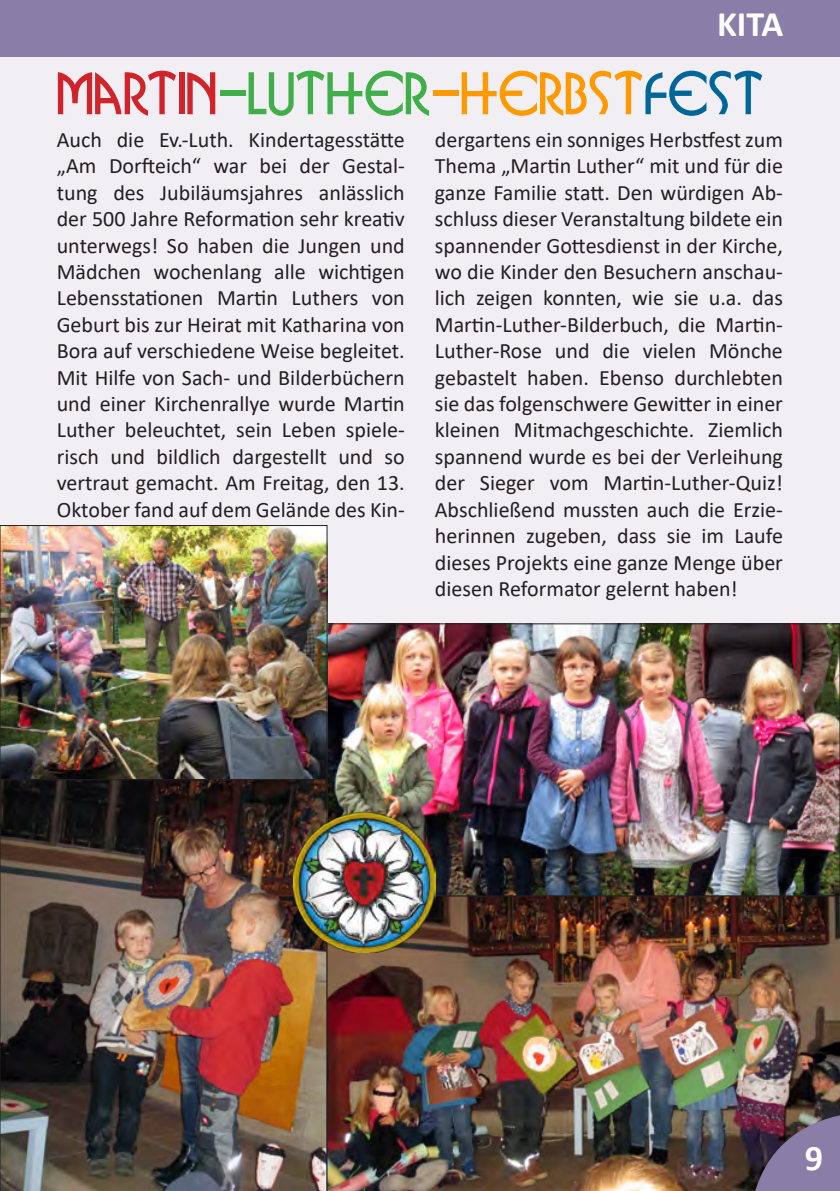
<style>
.page{position:relative;width:840px;height:1191px;background:#fff}
.page>*{position:absolute;margin:0;border:0;box-sizing:border-box;transform-origin:0 0}
.t1{font:60px "Boston DB Normal";color:#40ae49}
.t2{font:700 36px "Calibri";color:#fff}
.t3{font:22px/26.4px "Calibri";color:#231f20;text-align:justify}
.s1{color:#d1232a}
.s2{color:#f90}
.s3{color:#069}
</style>
<div class="page">
<div style="left:0;top:0;width:839px;height:1191px;background:#f1eff4"></div>
<div style="left:0;top:0;width:839px;height:57px;background:#8a7ea8"></div>
<img style="left:328px;top:625px;width:509px;height:269px">
<img style="left:2px;top:527px;width:323px;height:251px">
<div style="left:0;top:525px;width:327px;height:255px;border:1px solid #231f20"></div>
<img style="left:0;top:779px;width:327px;height:412px">
<img style="left:326px;top:895px;width:513px;height:296px">
<img style="left:293px;top:812px;width:142px;height:140px">
<img style="left:748px;top:1111px;width:91px;height:80px">
<h2 class="t2" style="left:716px;top:-1px;width:68px">KITA</h2>
<h1 class="t1" style="left:57px;top:60px;width:708px"><span class="s1">MARTIN</span>-LUTHER<span class="s2">-HERBST</span><span class="s3">FEST</span></h1>
<p class="t3" style="left:434px;top:126px;width:349px">dergartens ein sonniges Herbstfest zum Thema „Martin Luther“ mit und für die ganze Familie statt. Den würdigen Ab&shy;schluss dieser Veranstaltung bildete ein spannender Gottesdienst in der Kirche, wo die Kinder den Besuchern anschau&shy;lich zeigen konnten, wie sie u.a. das Martin-Luther-Bilderbuch, die Martin-Luther-Rose und die vielen Mönche gebastelt haben. Ebenso durchlebten sie das folgenschwere Gewitter in einer kleinen Mitmachgeschichte. Ziemlich spannend wurde es bei der Verleihung der Sieger vom Martin-Luther-Quiz!<br>Abschließend mussten auch die Erzie&shy;herinnen zugeben, dass sie im Laufe dieses Projekts eine ganze Menge über diesen Reformator gelernt haben!</p>
<p class="t3" style="left:57px;top:126px;width:349px">Auch die Ev.-Luth. Kindertagesstätte „Am Dorfteich“ war bei der Gestal&shy;tung des Jubiläumsjahres anlässlich der 500 Jahre Reformation sehr kreativ unterwegs! So haben die Jungen und Mädchen wochenlang alle wichtigen Lebensstationen Martin Luthers von Geburt bis zur Heirat mit Katharina von Bora auf verschiedene Weise begleitet.<br>Mit Hilfe von Sach- und Bilderbüchern und einer Kirchenrallye wurde Martin Luther beleuchtet, sein Leben spiele&shy;risch und bildlich dargestellt und so vertraut gemacht. Am Freitag, den 13.<br>Oktober fand auf dem Gelände des Kin-</p>
<h2 class="t2" style="left:804px;top:1133px;width:20px">9</h2>
</div>
